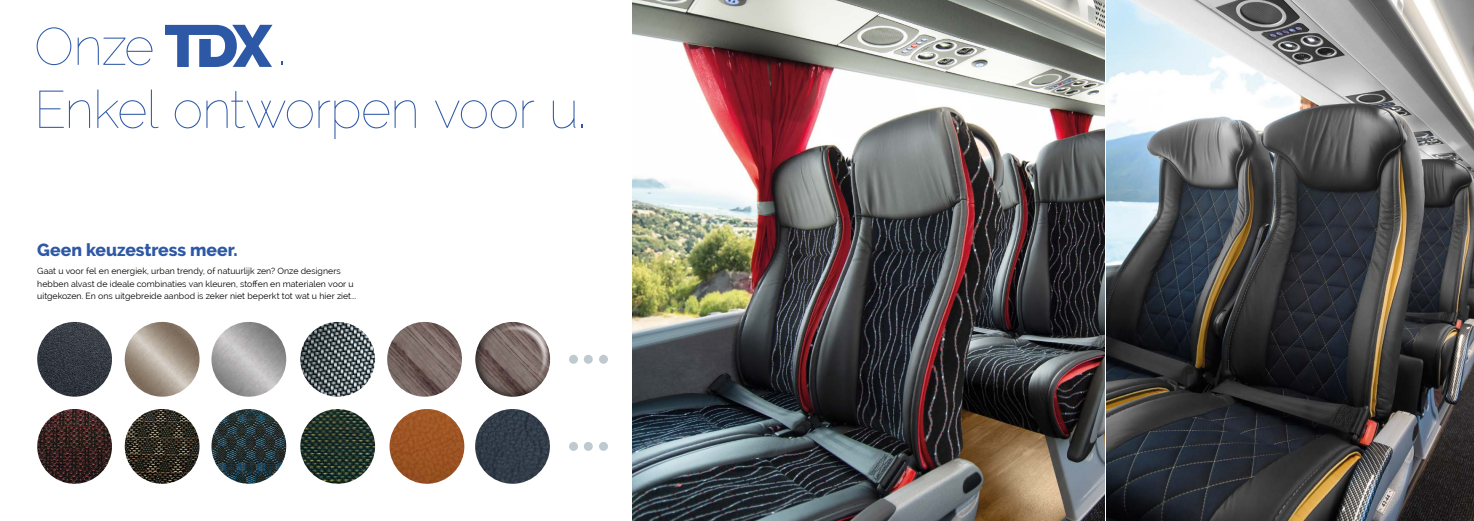
<style>
.page{position:relative;width:1474px;height:521px;background:#fff}
.page>*{position:absolute;margin:0;border:0;box-sizing:border-box;transform-origin:0 0}
.t1{font:100 52.5px/63px "Raleway";letter-spacing:-.02em;color:#2d58a5}
.t2{font:800 17.5px "Raleway";letter-spacing:-.005em;color:#2d58a5}
.t3{font:8.75px/12.2px "Raleway";letter-spacing:.005em;color:#000}
</style>
<div class="page">
<img style="left:632px;top:0;width:473px;height:521px">
<svg style="left:1106px;top:0;width:367px;height:521px;background:#616364"></svg>
<img style="left:37px;top:322px;width:75px;height:75px;border-radius:37px">
<img style="left:125px;top:322px;width:74px;height:75px;border-radius:37px">
<img style="left:211px;top:322px;width:75px;height:75px;border-radius:37px">
<img style="left:300px;top:322px;width:75px;height:75px;border-radius:37px">
<img style="left:387px;top:322px;width:75px;height:75px;border-radius:37px">
<svg style="left:475px;top:322px;width:75px;height:75px"></svg>
<div style="left:569px;top:355px;width:9px;height:9px;background:#bfc9d0;border-radius:50%"></div>
<div style="left:584px;top:355px;width:8px;height:9px;background:#bfc9d0;border-radius:50%"></div>
<div style="left:599px;top:355px;width:9px;height:9px;background:#bfc9d0;border-radius:50%"></div>
<img style="left:37px;top:409px;width:75px;height:75px;border-radius:37px">
<img style="left:125px;top:409px;width:74px;height:75px;border-radius:37px">
<img style="left:211px;top:409px;width:75px;height:75px;border-radius:37px">
<img style="left:300px;top:409px;width:75px;height:75px;border-radius:37px">
<img style="left:475px;top:409px;width:75px;height:75px;border-radius:37px">
<img style="left:389px;top:409px;width:75px;height:75px;border-radius:37px">
<div style="left:569px;top:442px;width:9px;height:9px;background:#bfc9d0;border-radius:50%"></div>
<div style="left:584px;top:442px;width:8px;height:9px;background:#bfc9d0;border-radius:50%"></div>
<div style="left:599px;top:442px;width:9px;height:9px;background:#bfc9d0;border-radius:50%"></div>
<svg style="left:165px;top:25px;width:107px;height:42px"></svg>
<h1 class="t1" style="left:34px;top:15px;width:122px">Onze</h1>
<h1 class="t1" style="left:34px;top:15px;width:554px;text-indent:243px">.<br>Enkel ontworpen voor u.</h1>
<h2 class="t2" style="left:37px;top:240px;width:202px">Geen keuzestress meer.</h2>
<p class="t3" style="left:37px;top:265px;width:321px">Gaat u voor fel en energiek, urban trendy, of natuurlijk zen? Onze designers hebben alvast de ideale combinaties van kleuren, stoffen en materialen voor u uitgekozen. En ons uitgebreide aanbod is zeker niet beperkt tot wat u hier ziet...</p>
</div>
